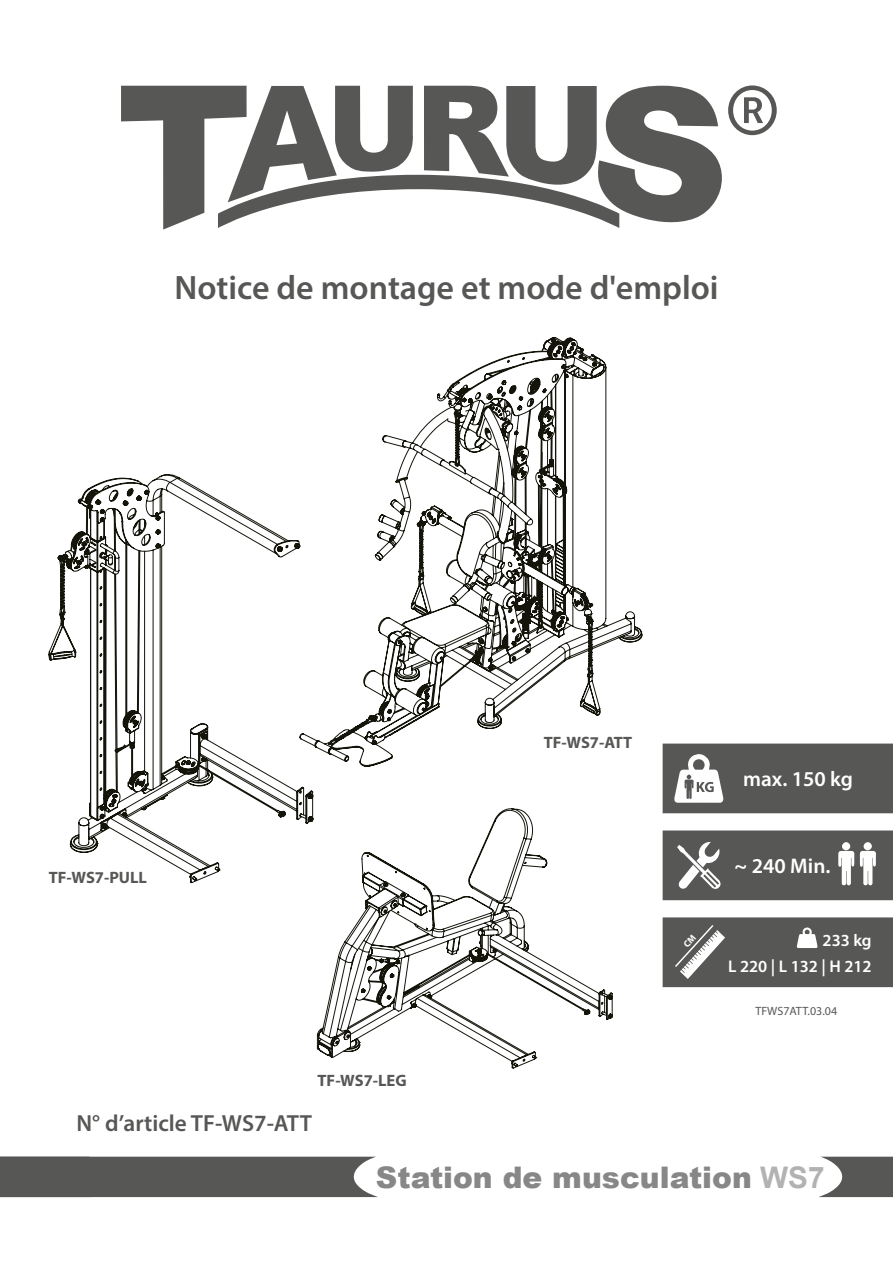
<style>
.page{position:relative;width:893px;height:1263px;background:#fff}
.page>*{position:absolute;margin:0;border:0;box-sizing:border-box;transform-origin:0 0}
.Einf__Abs{font:600 33.9px "Myriad Pro";color:#575756}
.Taurus_Footer_DB{font:900 29.7px "Arial";color:#878787}
.Einf__Abs-2{font:600 23.4px "Myriad Pro";color:#575756}
.Einf__Abs-3{font:600 21.15px "Myriad Pro";color:#fff}
.Einf__Abs-4{font:600 16.95px "Myriad Pro";color:#fff}
.t1{font:700 16.5px "Myriad Pro";color:#575756}
.t2{font:12px "Myriad Pro";color:#575756}
.s1{font-weight:700;color:#b2b2b2}
</style>
<div class="page">
<svg style="left:313px;top:337px;width:329px;height:429px"></svg>
<div style="left:244px;top:544px;width:118px;height:148px;background:#fff"></div>
<svg style="left:49px;top:474px;width:264px;height:409px"></svg>
<svg style="left:317px;top:809px;width:296px;height:259px"></svg>
<svg style="left:121px;top:86px;width:601px;height:144px"></svg>
<svg style="left:728px;top:85px;width:49px;height:50px"></svg>
<div style="left:663px;top:743px;width:230px;height:70px;background:#575756"></div>
<div style="left:663px;top:830px;width:230px;height:70px;background:#575756"></div>
<div style="left:663px;top:917px;width:230px;height:70px;background:#575756"></div>
<svg style="left:674px;top:754px;width:49px;height:49px"></svg>
<svg style="left:677px;top:842px;width:44px;height:47px"></svg>
<svg style="left:797px;top:927px;width:20px;height:21px"></svg>
<svg style="left:838px;top:842px;width:16px;height:43px"></svg>
<svg style="left:860px;top:842px;width:16px;height:43px"></svg>
<svg style="left:819px;top:1157px;width:74px;height:40px"></svg>
<div style="left:0;top:1157px;width:378px;height:40px;background:#575756"></div>
<svg style="left:675px;top:925px;width:50px;height:54px"></svg>
<p class="Einf__Abs" style="left:174px;top:266px;width:546px">Notice de montage et mode d'emploi</p>
<p class="t1" style="left:49px;top:866px;width:100px">TF-WS7-PULL</p>
<p class="t1" style="left:318px;top:1069px;width:91px">TF-WS7-LEG</p>
<p class="Einf__Abs-2" style="left:77px;top:1108px;width:237px">N° d’article TF-WS7-ATT</p>
<p class="t1" style="left:544px;top:732px;width:90px">TF-WS7-ATT</p>
<p class="Einf__Abs-3" style="left:743px;top:766px;width:111px">max. 150 kg</p>
<p class="Einf__Abs-3" style="left:735px;top:853px;width:97px">~ 240 Min.</p>
<p class="Einf__Abs-4" style="left:823px;top:930px;width:51px">233 kg</p>
<p class="Einf__Abs-4" style="left:728px;top:956px;width:145px">L 220 | L 132 | H 212</p>
<p class="t2" style="left:755px;top:1003px;width:83px">TFWS7ATT.03.04</p>
<p class="Taurus_Footer_DB" style="left:376px;top:1156px;width:450px">Station de musculation <span class="s1">WS7</span></p>
</div>
